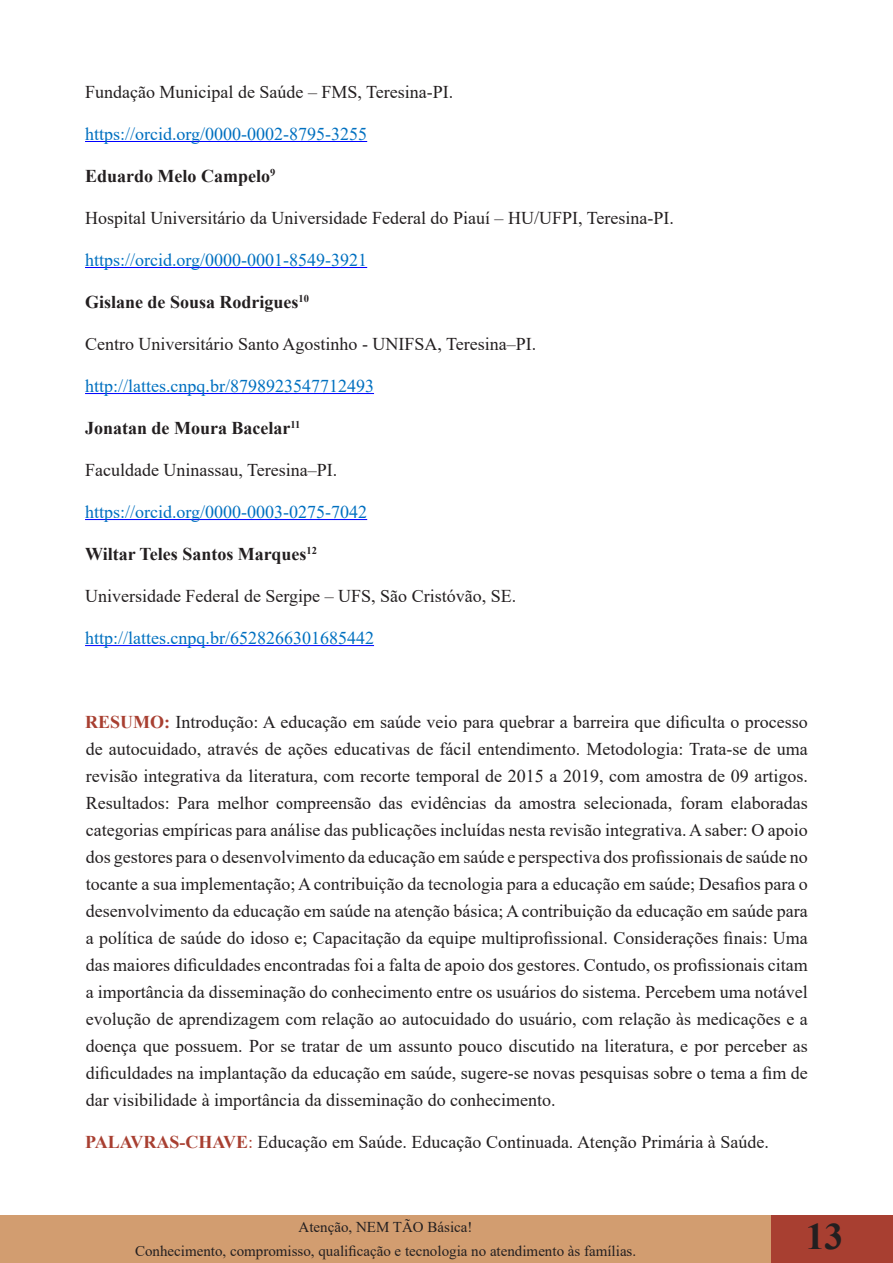
<style>
.page{position:relative;width:893px;height:1263px;background:#fff}
.page>*{position:absolute;margin:0;border:0;box-sizing:border-box;transform-origin:0 0}
.t1{font:700 37.5px "Times New Roman";color:#231f20}
.Default{font:18px/27px "Times New Roman";color:#231f20;text-align:justify}
.links{font:18px "Times New Roman";color:#0070c0}
.Título_1{font:700 18px "Times New Roman";color:#231f20}
.t2{font:15px/24px "Times New Roman";color:#231f20;text-align:center}
.s1{font-weight:700;color:#a83f31}
.s2{color:#a83f31}
</style>
<div class="page">
<div style="left:0;top:1215px;width:893px;height:48px;background:#d29d70"></div>
<div style="left:771px;top:1215px;width:122px;height:48px;background:#a83f31"></div>
<hr style="left:85px;top:141px;width:282px;height:1px;background:#00f">
<hr style="left:85px;top:267px;width:282px;height:1px;background:#00f">
<hr style="left:85px;top:393px;width:289px;height:1px;background:#00f">
<hr style="left:85px;top:519px;width:282px;height:1px;background:#00f">
<hr style="left:85px;top:645px;width:289px;height:1px;background:#00f">
<p class="Default" style="left:85px;top:77px;width:370px">Fundação Municipal de Saúde – FMS, Teresina-PI.</p>
<p class="links" style="left:85px;top:121px;width:284px">https://orcid.org/0000-0002-8795-3255</p>
<p class="Título_1" style="left:85px;top:163px;width:192px">Eduardo Melo Campelo<sup>9</sup></p>
<p class="Default" style="left:85px;top:203px;width:590px">Hospital Universitário da Universidade Federal do Piauí – HU/UFPI, Teresina-PI.</p>
<p class="links" style="left:85px;top:247px;width:284px">https://orcid.org/0000-0001-8549-3921</p>
<p class="Título_1" style="left:85px;top:289px;width:226px">Gislane de Sousa Rodrigues<sup>10</sup></p>
<p class="Default" style="left:85px;top:329px;width:453px">Centro Universitário Santo Agostinho - UNIFSA, Teresina–PI.</p>
<p class="links" style="left:85px;top:373px;width:291px">http://lattes.cnpq.br/8798923547712493</p>
<p class="Título_1" style="left:85px;top:415px;width:217px">Jonatan de Moura Bacelar<sup>11</sup></p>
<p class="Default" style="left:85px;top:455px;width:254px">Faculdade Uninassau, Teresina–PI.</p>
<p class="links" style="left:85px;top:499px;width:284px">https://orcid.org/0000-0003-0275-7042</p>
<p class="Título_1" style="left:85px;top:541px;width:234px">Wiltar Teles Santos Marques<sup>12</sup></p>
<p class="Default" style="left:85px;top:581px;width:433px">Universidade Federal de Sergipe – UFS, São Cristóvão, SE.</p>
<p class="links" style="left:85px;top:625px;width:291px">http://lattes.cnpq.br/6528266301685442</p>
<p class="Default" style="left:85px;top:707px;width:724px"><span class="s1">RESUMO:</span> Introdução: A educação em saúde veio para quebrar a barreira que dificulta o processo de autocuidado, através de ações educativas de fácil entendimento. Metodologia: Trata-se de uma revisão integrativa da literatura, com recorte temporal de 2015 a 2019, com amostra de 09 artigos.<br>Resultados: Para melhor compreensão das evidências da amostra selecionada, foram elaboradas categorias empíricas para análise das publicações incluídas nesta revisão integrativa. A saber: O apoio dos gestores para o desenvolvimento da educação em saúde e perspectiva dos profissionais de saúde no tocante a sua implementação; A contribuição da tecnologia para a educação em saúde; Desafios para o desenvolvimento da educação em saúde na atenção básica; A contribuição da educação em saúde para a política de saúde do idoso e; Capacitação da equipe multiprofissional. Considerações finais: Uma das maiores dificuldades encontradas foi a falta de apoio dos gestores. Contudo, os profissionais citam a importância da disseminação do conhecimento entre os usuários do sistema. Percebem uma notável evolução de aprendizagem com relação ao autocuidado do usuário, com relação às medicações e a doença que possuem. Por se tratar de um assunto pouco discutido na literatura, e por perceber as dificuldades na implantação da educação em saúde, sugere-se novas pesquisas sobre o tema a fim de dar visibilidade à importância da disseminação do conhecimento.</p>
<p class="Default" style="left:85px;top:1127px;width:685px"><span class="s1">PALAVRAS-CHAVE</span><span class="s2">:</span> Educação em Saúde. Educação Continuada. Atenção Primária à Saúde.</p>
<p class="t2" style="left:135px;top:1214px;width:503px">Atenção, NEM TÃO Básica!<br>Conhecimento, compromisso, qualificação e tecnologia no atendimento às famílias.</p>
<h1 class="t1" style="left:806px;top:1209px;width:39px">13</h1>
</div>
